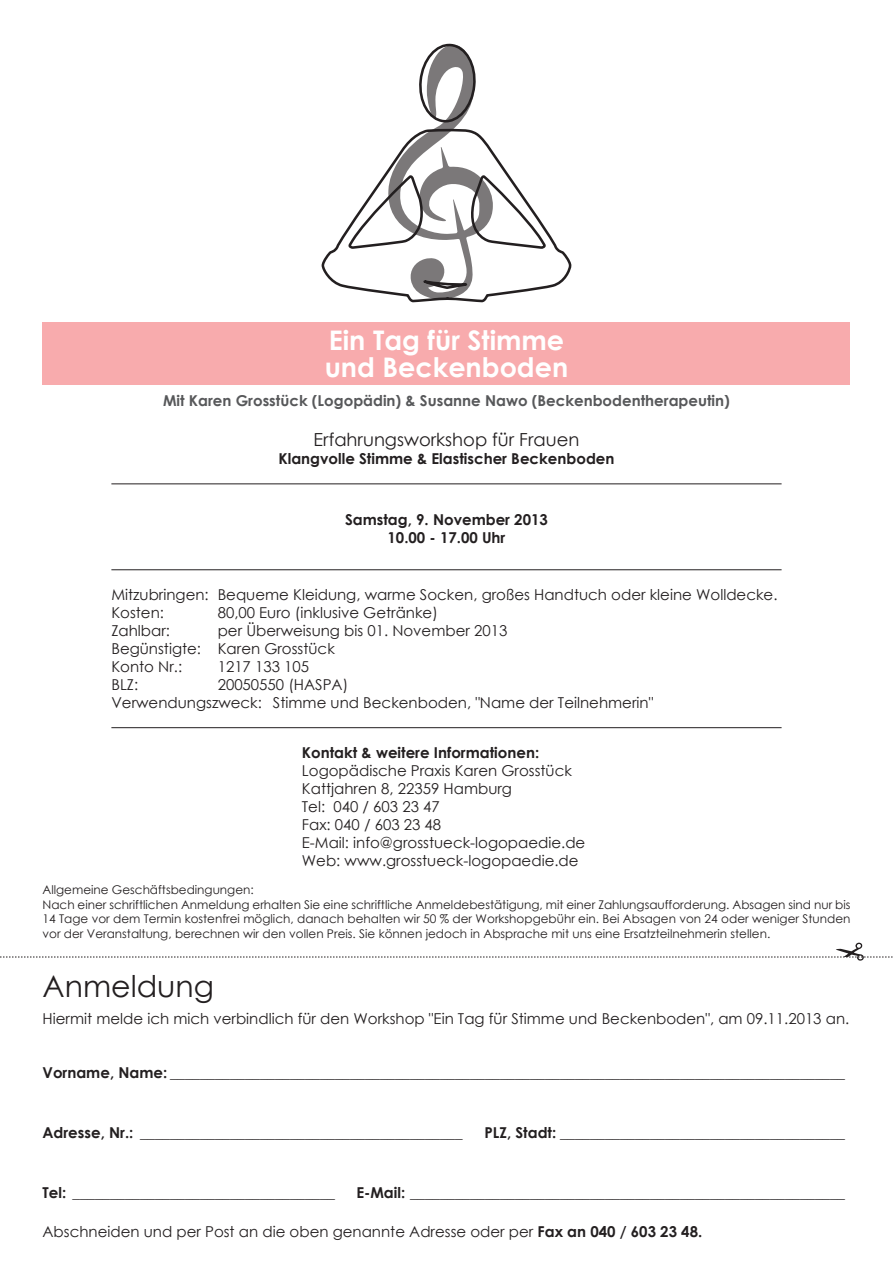
<style>
.page{position:relative;width:893px;height:1263px;background:#fff}
.page>*{position:absolute;margin:0;border:0;box-sizing:border-box;transform-origin:0 0}
.t1{font:30px "Century Gothic";color:#231f20}
.t2{font:700 27px "Century Gothic";color:#fff}
.t3{font:18px "Century Gothic";color:#231f20}
.t4{font:15px "Century Gothic";color:#231f20}
.t5{font:700 15px "Century Gothic";color:#231f20}
.t6{font:700 15px "Century Gothic";color:#57585a}
.t7{font:12px/14.4px "Century Gothic";color:#231f20;text-align:justify}
.s1{font-weight:700}
</style>
<div class="page">
<svg style="left:321px;top:44px;width:251px;height:258px"></svg>
<div style="left:43px;top:322px;width:807px;height:62px;background:#f8abad"></div>
<hr style="left:111px;top:727px;width:671px;height:1px;background:#231f20">
<hr style="left:111px;top:569px;width:671px;height:1px;background:#231f20">
<hr style="left:111px;top:484px;width:671px;height:1px;background:#231f20">
<svg style="left:0;top:942px;width:893px;height:19px"></svg>
<p class="t2" style="left:329px;top:323px;width:237px">Ein Tag für Stimme</p>
<p class="t2" style="left:325px;top:350px;width:245px">und Beckenboden</p>
<p class="t6" style="left:163px;top:391px;width:568px">Mit Karen Grosstück (Logopädin) &amp; Susanne Nawo (Beckenbodentherapeutin)</p>
<p class="t3" style="left:314px;top:428px;width:267px">Erfahrungsworkshop für Frauen</p>
<p class="t5" style="left:278px;top:449px;width:337px">Klangvolle Stimme &amp; Elastischer Beckenboden</p>
<p class="t5" style="left:345px;top:510px;width:204px">Samstag, 9. November 2013</p>
<p class="t5" style="left:388px;top:528px;width:119px">10.00 - 17.00 Uhr</p>
<p class="t4" style="left:111px;top:586px;width:668px">Mitzubringen: Bequeme Kleidung, warme Socken, großes Handtuch oder kleine Wolldecke.</p>
<p class="t4" style="left:111px;top:604px;width:54px">Kosten:</p>
<p class="t4" style="left:218px;top:604px;width:222px">80,00 Euro (inklusive Getränke)</p>
<p class="t4" style="left:111px;top:622px;width:60px">Zahlbar:</p>
<p class="t4" style="left:218px;top:622px;width:291px">per Überweisung bis 01. November 2013</p>
<p class="t4" style="left:111px;top:640px;width:225px">Begünstigte: Karen Grosstück</p>
<p class="t4" style="left:111px;top:658px;width:72px">Konto Nr.:</p>
<p class="t4" style="left:218px;top:658px;width:93px">1217 133 105</p>
<p class="t4" style="left:111px;top:676px;width:28px">BLZ:</p>
<p class="t4" style="left:218px;top:676px;width:132px">20050550 (HASPA)</p>
<p class="t4" style="left:111px;top:694px;width:543px">Verwendungszweck: Stimme und Beckenboden, "Name der Teilnehmerin"</p>
<p class="t5" style="left:302px;top:743px;width:239px">Kontakt &amp; weitere Informationen:</p>
<p class="t4" style="left:302px;top:762px;width:271px">Logopädische Praxis Karen Grosstück</p>
<p class="t4" style="left:302px;top:780px;width:212px">Kattjahren 8, 22359 Hamburg</p>
<p class="t4" style="left:302px;top:798px;width:139px">Tel: 040 / 603 23 47</p>
<p class="t4" style="left:302px;top:816px;width:141px">Fax: 040 / 603 23 48</p>
<p class="t4" style="left:302px;top:834px;width:285px">E-Mail: info@grosstueck-logopaedie.de</p>
<p class="t4" style="left:302px;top:852px;width:278px">Web: www.grosstueck-logopaedie.de</p>
<p class="t7" style="left:43px;top:883px;width:213px">Allgemeine Geschäftsbedingungen:</p>
<p class="t7" style="left:43px;top:897px;width:809px">Nach einer schriftlichen Anmeldung erhalten Sie eine schriftliche Anmeldebestätigung, mit einer Zahlungsaufforderung. Absagen sind nur bis 14 Tage vor dem Termin kostenfrei möglich, danach behalten wir 50 % der Workshopgebühr ein. Bei Absagen von 24 oder weniger Stunden vor der Veranstaltung, berechnen wir den vollen Preis. Sie können jedoch in Absprache mit uns eine Ersatzteilnehmerin stellen.</p>
<p class="t1" style="left:43px;top:968px;width:173px">Anmeldung</p>
<p class="t4" style="left:43px;top:1010px;width:808px">Hiermit melde ich mich verbindlich für den Workshop "Ein Tag für Stimme und Beckenboden", am 09.11.2013 an.</p>
<p class="t5" style="left:43px;top:1063px;width:804px">Vorname, Name: __________________________________________________________________________________________</p>
<p class="t5" style="left:43px;top:1123px;width:422px">Adresse, Nr.: ___________________________________________</p>
<p class="t5" style="left:485px;top:1123px;width:362px">PLZ, Stadt: ______________________________________</p>
<p class="t5" style="left:43px;top:1183px;width:294px">Tel: ___________________________________</p>
<p class="t5" style="left:356px;top:1183px;width:490px">E-Mail: __________________________________________________________</p>
<p class="t4" style="left:43px;top:1222px;width:661px">Abschneiden und per Post an die oben genannte Adresse oder per <span class="s1">Fax an 040 / 603 23 48.</span></p>
</div>
